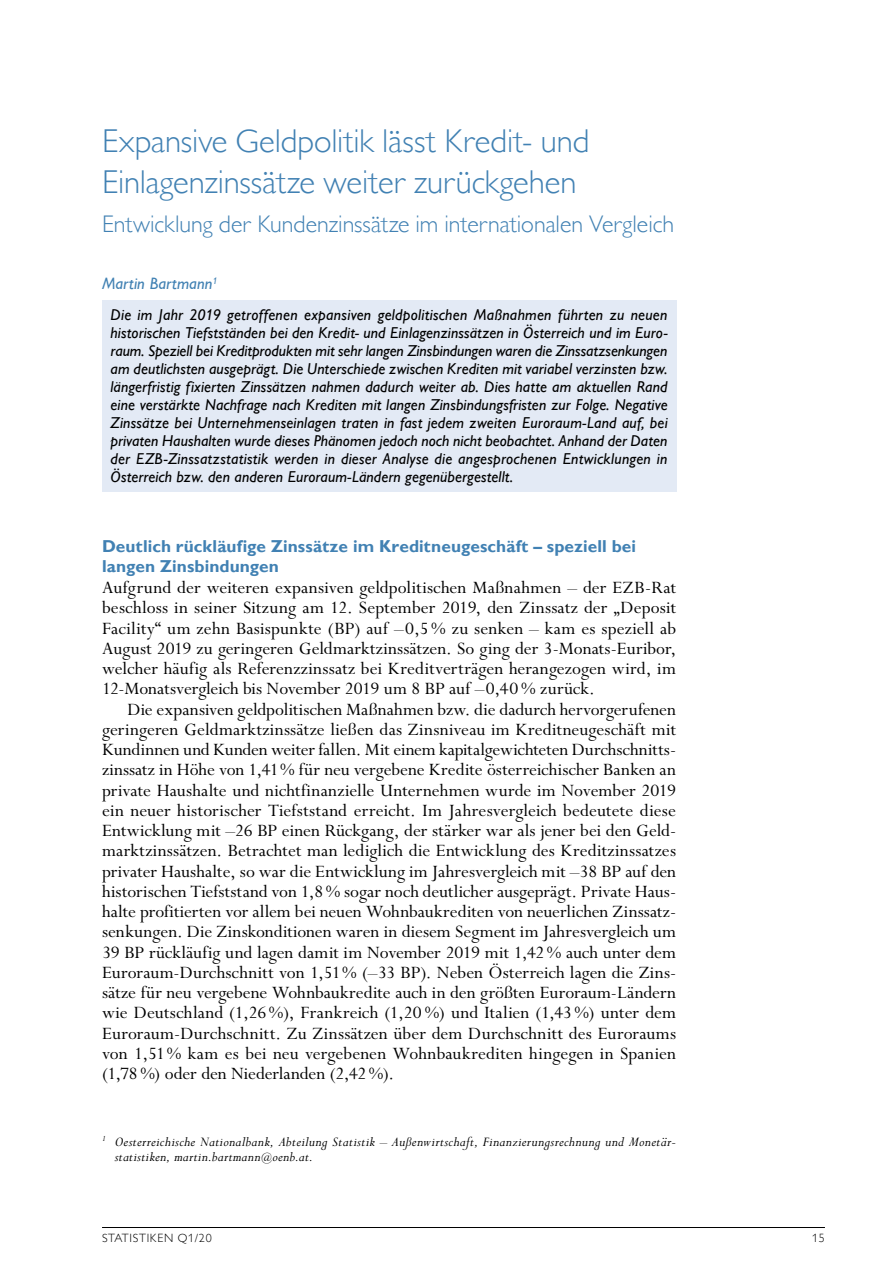
<style>
.page{position:relative;width:893px;height:1263px;background:#fff}
.page>*{position:absolute;margin:0;border:0;box-sizing:border-box;transform-origin:0 0}
.H2_Kapiteltitel{font:300 33px/40.5px "Gill Sans MT Pro";letter-spacing:-.005em;color:#4181b3}
.id345{font:300 24px "Gill Sans MT Pro";letter-spacing:-.005em;color:#4181b3}
.id379{font:19.5px/20.2px "Perpetua Std";color:#000;text-align:justify}
.id343{font:19.5px/20.2px "Perpetua Std";letter-spacing:-.005em;color:#000;text-align:justify}
.H3_Titel_blau{font:700 17.25px/19.5px "Gill Sans MT Pro";letter-spacing:.005em;color:#4181b3}
.id4075{font:italic 500 16.5px "Gill Sans MT Pro";letter-spacing:.01em;color:#4181b3}
.id351{font:italic 500 15.75px/18px "Gill Sans MT Pro";letter-spacing:.005em;color:#000;text-align:justify}
.id340{font:italic 15px/15px "Perpetua Std";letter-spacing:.02em;color:#000}
.t1{font:300 12px "Gill Sans MT Pro";letter-spacing:.06em;color:#000}
.s1{font-size:12px}
</style>
<div class="page">
<hr style="left:102px;top:1227px;width:723px;height:1px;background:#000">
<div style="left:102px;top:300px;width:574px;height:191px;background:#e3eaf5"></div>
<h2 class="H2_Kapiteltitel" style="left:102px;top:120px;width:489px">Expansive Geldpolitik lässt Kredit- und<br>Einlagenzinssätze weiter zurückgehen</h2>
<p class="id345" style="left:102px;top:210px;width:574px">Entwicklung der Kundenzinssätze im internationalen Vergleich</p>
<p class="id4075" style="left:102px;top:274px;width:117px">Martin Bartmann<sup>1</sup></p>
<p class="id351" style="left:111px;top:306px;width:559px">Die im Jahr 2019 getroffenen expansiven geldpolitischen Maßnahmen führten zu neuen historischen Tiefstständen bei den Kredit- und Einlagenzinssätzen in Österreich und im Euro&shy;raum. Speziell bei Kreditprodukten mit sehr langen Zinsbindungen waren die Zinssatzsenkungen am deutlichsten ausgeprägt. Die Unterschiede zwischen Krediten mit variabel verzinsten bzw. längerfristig fixierten Zinssätzen nahmen dadurch weiter ab. Dies hatte am aktuellen Rand eine verstärkte Nachfrage nach Krediten mit langen Zinsbindungsfristen zur Folge. Negative Zinssätze bei Unternehmenseinlagen traten in fast jedem zweiten Euroraum-Land auf, bei privaten Haushalten wurde dieses Phänomen jedoch noch nicht beobachtet. Anhand der Daten der EZB-Zinssatzstatistik werden in dieser Analyse die angesprochenen Entwicklungen in Österreich bzw. den anderen Euroraum-Ländern gegenübergestellt.</p>
<h3 class="H3_Titel_blau" style="left:102px;top:536px;width:536px">Deutlich rückläufige Zinssätze im Kreditneugeschäft – speziell bei langen Zinsbindungen</h3>
<p class="id343" style="left:102px;top:578px;width:576px">Aufgrund der weiteren expansiven geldpolitischen Maßnahmen – der EZB-Rat beschloss in seiner Sitzung am 12. September 2019, den Zinssatz der „Deposit Facility“ um zehn Basispunkte (BP) auf –0,5 % zu senken – kam es speziell ab August 2019 zu geringeren Geldmarktzinssätzen. So ging der 3-Monats-Euribor, welcher häufig als Referenzzinssatz bei Kreditverträgen herangezogen wird, im 12-Monatsvergleich bis November 2019 um 8 BP auf –0,40 % zurück.</p>
<p class="id379" style="left:102px;top:700px;width:576px;text-indent:26px">Die expansiven geldpolitischen Maßnahmen bzw. die dadurch hervorgerufenen geringeren Geldmarktzinssätze ließen das Zinsniveau im Kreditneugeschäft mit Kundinnen und Kunden weiter fallen. Mit einem kapitalgewichteten Durchschnitts&shy;zinssatz in Höhe von 1,41% für neu vergebene Kredite österreichischer Banken an private Haushalte und nichtfinanzielle Unternehmen wurde im November 2019 ein neuer historischer Tiefststand erreicht. Im Jahresvergleich bedeutete diese Entwicklung mit –26 BP einen Rückgang, der stärker war als jener bei den Geld&shy;marktzinssätzen. Betrachtet man lediglich die Entwicklung des Kreditzinssatzes privater Haushalte, so war die Entwicklung im Jahresvergleich mit –38 BP auf den historischen Tiefststand von 1,8 % sogar noch deutlicher ausgeprägt. Private Haus&shy;halte profitierten vor allem bei neuen Wohnbaukrediten von neuerlichen Zinssatz&shy;senkungen. Die Zinskonditionen waren in diesem Segment im Jahresvergleich um 39 BP rückläufig und lagen damit im November 2019 mit 1,42 % auch unter dem Euroraum-Durchschnitt von 1,51% (–33 BP). Neben Österreich lagen die Zins&shy;sätze für neu vergebene Wohnbaukredite auch in den größten Euroraum-Ländern wie Deutschland (1,26 %), Frankreich (1,20 %) und Italien (1,43 %) unter dem Euroraum-Durchschnitt. Zu Zinssätzen über dem Durchschnitt des Euroraums von 1,51% kam es bei neu vergebenen Wohnbaukrediten hingegen in Spanien (1,78 %) oder den Niederlanden (2,42 %).</p>
<p class="id340" style="left:115px;top:1135px;width:561px;text-indent:-13px"><sup>1</sup> Oesterreichische Nationalbank, Abteilung Statistik – Außenwirtschaft, Finanzierungsrechnung und Monetär&shy;statistiken, martin.bartmann<span class="s1">@</span>oenb.at.</p>
<p class="t1" style="left:102px;top:1231px;width:111px">STATISTIKEN Q1/20</p>
<p class="t1" style="left:812px;top:1231px;width:14px">15</p>
</div>
